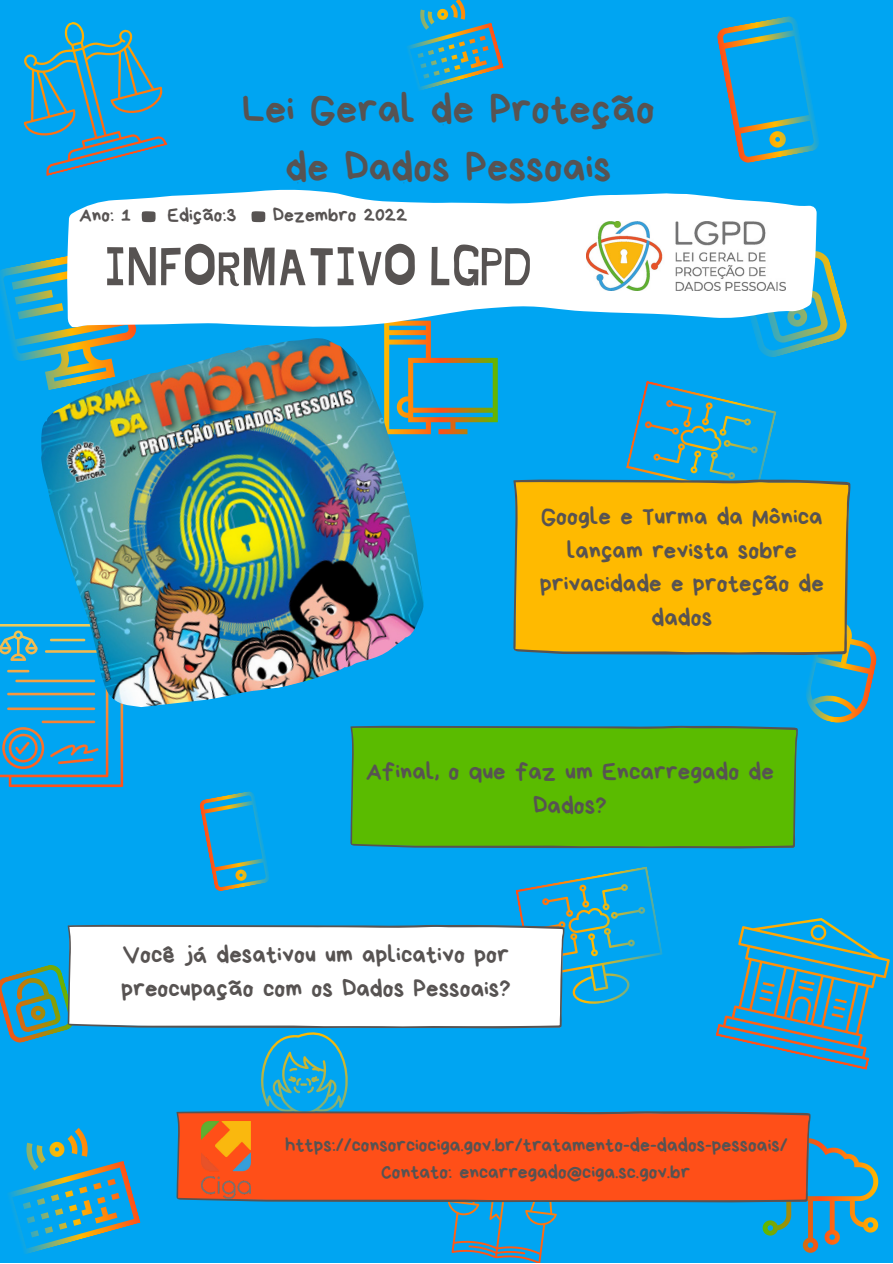
<style>
.page{position:relative;width:893px;height:1264px;background:#fff}
.page>*{position:absolute;margin:0;border:0;box-sizing:border-box;transform-origin:0 0}
.t1{font:52.5px "Jingleberry";color:#575352}
.t2{font:42px/58.5px "Bryndan Write";color:#575352;text-align:center}
.t3{font:24.75px/33.8px "Bryndan Write";color:#575352;text-align:center}
.t4{font:19.65px/27.3px "Bryndan Write";color:#575352;text-align:center}
.t5{font:19.5px "Bryndan Write";color:#575352}
</style>
<div class="page">
<div style="left:0;top:0;width:892px;height:1262px;background:#00a5f2"></div>
<svg style="left:447px;top:1202px;width:110px;height:60px"></svg>
<svg style="left:762px;top:1138px;width:116px;height:114px"></svg>
<svg style="left:0;top:965px;width:70px;height:78px"></svg>
<svg style="left:0;top:624px;width:123px;height:163px"></svg>
<svg style="left:806px;top:628px;width:71px;height:95px"></svg>
<svg style="left:424px;top:348px;width:73px;height:86px"></svg>
<svg style="left:199px;top:791px;width:70px;height:100px"></svg>
<svg style="left:515px;top:866px;width:148px;height:138px"></svg>
<svg style="left:716px;top:918px;width:174px;height:151px"></svg>
<div style="left:350px;top:725px;width:447px;height:123px;background:#5abb00"></div>
<svg style="left:0;top:256px;width:65px;height:105px"></svg>
<svg style="left:759px;top:251px;width:88px;height:106px"></svg>
<svg style="left:65px;top:189px;width:752px;height:159px;fill:#fff"></svg>
<svg style="left:626px;top:381px;width:150px;height:98px"></svg>
<div style="left:513px;top:479px;width:337px;height:176px;background:#ffba00"></div>
<svg style="left:9px;top:1128px;width:132px;height:126px"></svg>
<svg style="left:408px;top:0;width:96px;height:90px"></svg>
<svg style="left:717px;top:16px;width:102px;height:147px"></svg>
<svg style="left:23px;top:22px;width:145px;height:154px"></svg>
<img style="left:586px;top:221px;width:199px;height:70px">
<svg style="left:141px;top:211px;width:15px;height:11px"></svg>
<svg style="left:251px;top:211px;width:14px;height:11px"></svg>
<svg style="left:68px;top:924px;width:496px;height:104px;background:#f2f5f6"></svg>
<img style="left:41px;top:338px;width:383px;height:369px">
<svg style="left:261px;top:1032px;width:87px;height:79px"></svg>
<div style="left:176px;top:1111px;width:634px;height:91px;background:#ff4f18"></div>
<img style="left:201px;top:1121px;width:49px;height:77px">
<h2 class="t2" style="left:242px;top:80px;width:414px">Lei Geral de Proteção de Dados Pessoais</h2>
<p class="t5" style="left:79px;top:205px;width:54px">Ano: 1</p>
<p class="t5" style="left:167px;top:205px;width:71px">Edição:3</p>
<p class="t5" style="left:273px;top:205px;width:136px">Dezembro 2022</p>
<h1 class="t1" style="left:105px;top:243px;width:428px">INFORMATIVO LGPD</h1>
<p class="t3" style="left:539px;top:499px;width:286px">Google e Turma da Mônica lançam revista sobre privacidade e proteção de dados</p>
<p class="t3" style="left:366px;top:755px;width:409px">Afinal, o que faz um Encarregado de<br>Dados?</p>
<p class="t3" style="left:121px;top:938px;width:391px;text-align:left">Você já desativou um aplicativo por preocupação com os Dados Pessoais?</p>
<p class="t4" style="left:285px;top:1131px;width:504px">https://consorciociga.gov.br/tratamento-de-dados-pessoais/<br>Contato: encarregado@ciga.sc.gov.br</p>
</div>
